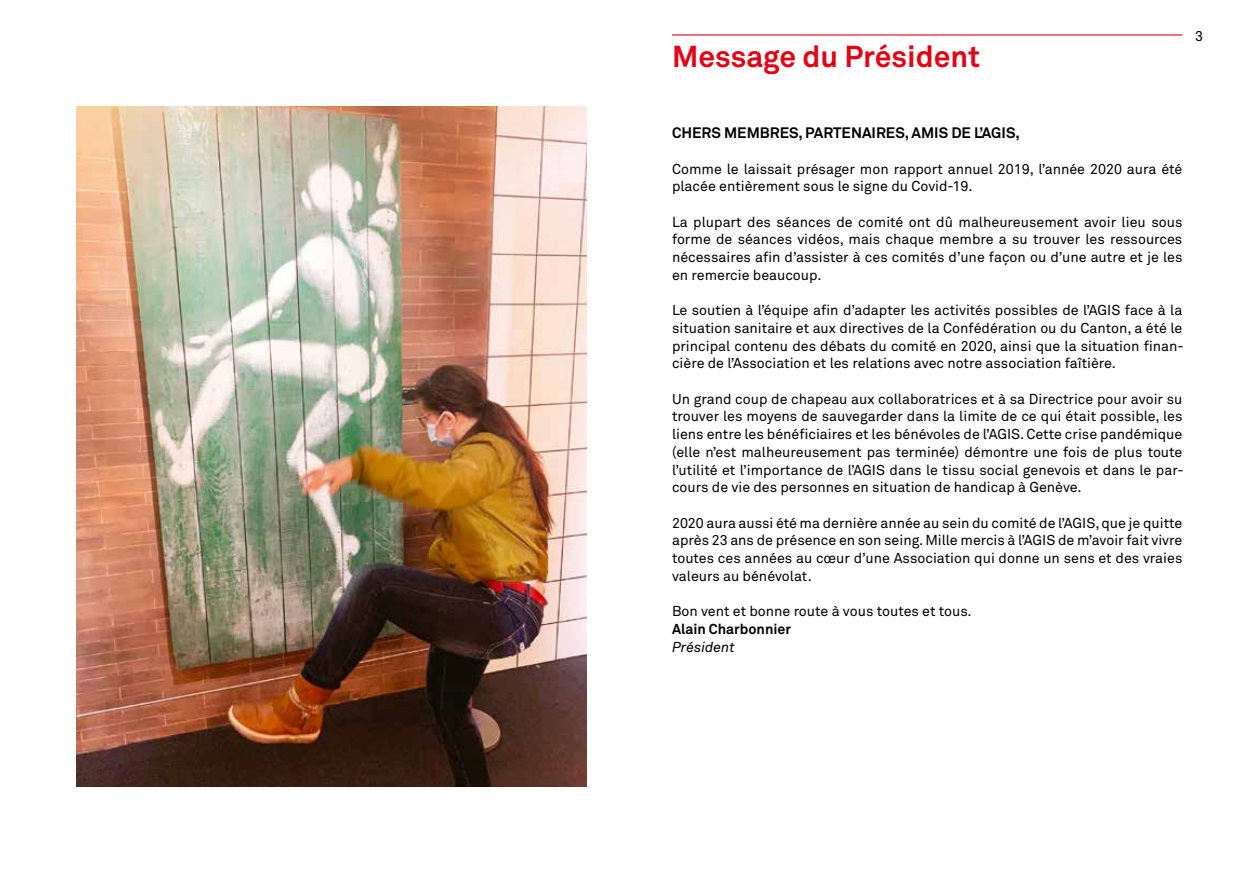
<style>
.page{position:relative;width:1259px;height:893px;background:#fff}
.page>*{position:absolute;margin:0;border:0;box-sizing:border-box;transform-origin:0 0}
.t1{font:700 30px "Akkurat";color:#e30514}
.t2{font:700 15px "Akkurat";color:#000}
.t3{font:14.25px/17.7px "Akkurat";color:#000;text-align:justify}
.t4{font:700 14.25px "Akkurat";color:#000}
.t5{font:italic 14.25px "Akkurat";color:#000}
</style>
<div class="page">
<img style="left:77px;top:107px;width:509px;height:679px">
<hr style="left:672px;top:34px;width:510px;height:2px;background:#e30514">
<h1 class="t1" style="left:672px;top:38px;width:310px">Message du Président</h1>
<p class="t3" style="left:1195px;top:27px;width:9px">3</p>
<p class="t2" style="left:672px;top:124px;width:349px">CHERS MEMBRES, PARTENAIRES, AMIS DE L’AGIS,</p>
<p class="t3" style="left:672px;top:160px;width:512px">Comme le laissait présager mon rapport annuel 2019, l’année 2020 aura été placée entièrement sous le signe du Covid-19.</p>
<p class="t3" style="left:672px;top:213px;width:512px">La plupart des séances de comité ont dû malheureusement avoir lieu sous forme de séances vidéos, mais chaque membre a su trouver les ressources nécessaires afin d’assister à ces comités d’une façon ou d’une autre et je les en remercie beaucoup.</p>
<p class="t3" style="left:672px;top:301px;width:513px">Le soutien à l’équipe afin d’adapter les activités possibles de l’AGIS face à la situation sanitaire et aux directives de la Confédération ou du Canton, a été le principal contenu des débats du comité en 2020, ainsi que la situation finan&shy;cière de l’Association et les relations avec notre association faîtière.</p>
<p class="t3" style="left:672px;top:390px;width:513px">Un grand coup de chapeau aux collaboratrices et à sa Directrice pour avoir su trouver les moyens de sauvegarder dans la limite de ce qui était possible, les liens entre les bénéficiaires et les bénévoles de l’AGIS. Cette crise pandémique (elle n’est malheureusement pas terminée) démontre une fois de plus toute l’utilité et l’importance de l’AGIS dans le tissu social genevois et dans le par&shy;cours de vie des personnes en situation de handicap à Genève.</p>
<p class="t3" style="left:672px;top:514px;width:512px">2020 aura aussi été ma dernière année au sein du comité de l’AGIS, que je quitte après 23 ans de présence en son seing. Mille mercis à l’AGIS de m’avoir fait vivre toutes ces années au cœur d’une Association qui donne un sens et des vraies valeurs au bénévolat.</p>
<p class="t3" style="left:672px;top:602px;width:301px">Bon vent et bonne route à vous toutes et tous.</p>
<p class="t4" style="left:672px;top:620px;width:121px">Alain Charbonnier</p>
<p class="t5" style="left:672px;top:638px;width:64px">Président</p>
</div>
